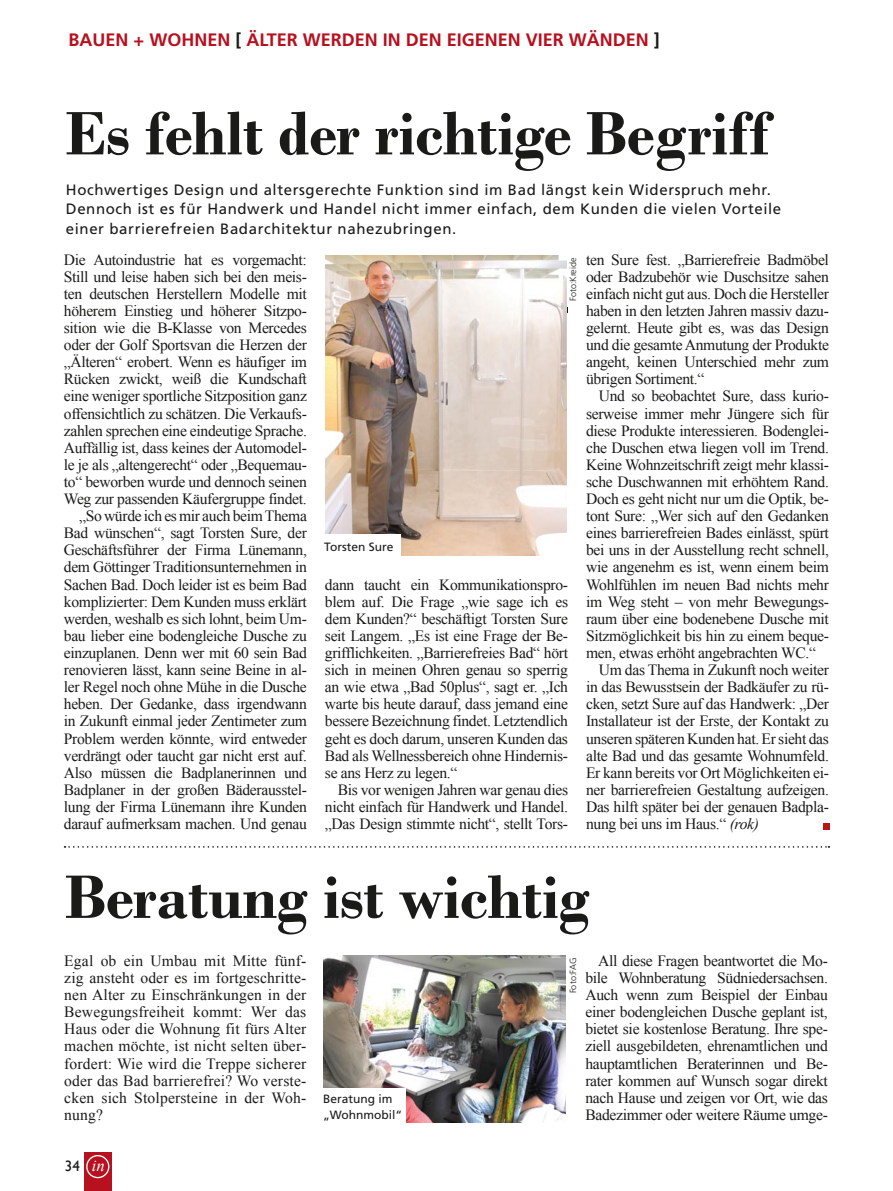
<style>
.page{position:relative;width:893px;height:1191px;background:#fff}
.page>*{position:absolute;margin:0;border:0;box-sizing:border-box;transform-origin:0 0}
.t1{font:700 64.5px "Bodoni";letter-spacing:-.01em;color:#1a1a18}
.t2{font:700 18px "Frutiger";color:#b7101e}
.K___Teaser{font:italic 16.5px "Times New Roman";color:#fff}
.Bodytext_Times{font:15.6px/17.1px "Times New Roman";letter-spacing:-.02em;color:#1a1a18;text-align:justify}
.Teaser_Frutiger{font:15px/19.5px "Frutiger";letter-spacing:.04em;color:#1a1a18}
.t3{font:15px "Gill Sans";color:#1a1a18}
.BU{font:12px/16.5px "Frutiger";color:#1a1a18}
.Fotocredits_Arial_Narrow{font:300 9px "Frutiger";color:#1a1a18}
.s1{color:#1a1a18}
.s2{font-style:italic}
</style>
<div class="page">
<img style="left:325px;top:256px;width:241px;height:299px">
<div style="left:85px;top:1151px;width:27px;height:40px;background:#b7101e"></div>
<div style="left:86px;top:1155px;width:23px;height:23px;border:1px solid #fff;border-radius:50%"></div>
<div style="left:823px;top:823px;width:7px;height:7px;background:#b71715"></div>
<svg style="left:65px;top:846px;width:764px;height:1px"></svg>
<img style="left:323px;top:956px;width:243px;height:167px">
<div style="left:318px;top:534px;width:82px;height:25px;background:#fff"></div>
<div style="left:315px;top:1089px;width:91px;height:48px;background:#fff"></div>
<p class="t2" style="left:69px;top:29px;width:593px">BAUEN + WOHNEN <span class="s1">[</span> ÄLTER WERDEN IN DEN EIGENEN VIER WÄNDEN <span class="s1">]</span></p>
<p class="t1" style="left:65px;top:95px;width:706px">Es fehlt der richtige Begriff</p>
<p class="Teaser_Frutiger" style="left:66px;top:179px;width:717px">Hochwertiges Design und altersgerechte Funktion sind im Bad längst kein Widerspruch mehr.<br>Dennoch ist es für Handwerk und Handel nicht immer einfach, dem Kunden die vielen Vorteile einer barrierefreien Badarchitektur nahezubringen.</p>
<p class="Bodytext_Times" style="left:64px;top:250px;width:245px">Die Autoindustrie hat es vorgemacht:<br>Still und leise haben sich bei den meis&shy;ten deutschen Herstellern Modelle mit höherem Einstieg und höherer Sitzpo&shy;sition wie die B-Klasse von Mercedes oder der Golf Sportsvan die Herzen der „Älteren“ erobert. Wenn es häufiger im Rücken zwickt, weiß die Kundschaft eine weniger sportliche Sitzposition ganz offensichtlich zu schätzen. Die Verkaufs&shy;zahlen sprechen eine eindeutige Sprache.<br>Auffällig ist, dass keines der Automodel&shy;le je als „altengerecht“ oder „Bequemau&shy;to“ beworben wurde und dennoch seinen Weg zur passenden Käufergruppe findet.</p>
<p class="Bodytext_Times" style="left:64px;top:507px;width:245px;text-indent:15px">„So würde ich es mir auch beim Thema Bad wünschen“, sagt Torsten Sure, der Geschäftsführer der Firma Lünemann, dem Göttinger Traditionsunternehmen in Sachen Bad. Doch leider ist es beim Bad komplizierter: Dem Kunden muss erklärt werden, weshalb es sich lohnt, beim Um&shy;bau lieber eine bodengleiche Dusche zu einzuplanen. Denn wer mit 60 sein Bad renovieren lässt, kann seine Beine in al&shy;ler Regel noch ohne Mühe in die Dusche heben. Der Gedanke, dass irgendwann in Zukunft einmal jeder Zentimeter zum Problem werden könnte, wird entweder verdrängt oder taucht gar nicht erst auf.<br>Also müssen die Badplanerinnen und Badplaner in der großen Bäderausstel&shy;lung der Firma Lünemann ihre Kunden darauf aufmerksam machen. Und genau</p>
<p class="BU" style="left:324px;top:538px;width:71px">Torsten Sure</p>
<p class="Fotocredits_Arial_Narrow" style="left:568px;top:301px;width:45px;rotate:-90deg">Foto:Kreide</p>
<p class="Bodytext_Times" style="left:325px;top:575px;width:245px">dann taucht ein Kommunikationspro&shy;blem auf. Die Frage „wie sage ich es dem Kunden?“ beschäftigt Torsten Sure seit Langem. „Es ist eine Frage der Be&shy;grifflichkeiten. „Barrierefreies Bad“ hört sich in meinen Ohren genau so sperrig an wie etwa „Bad 50plus“, sagt er. „Ich warte bis heute darauf, dass jemand eine bessere Bezeichnung findet. Letztendlich geht es doch darum, unseren Kunden das Bad als Wellnessbereich ohne Hindernis&shy;se ans Herz zu legen.“</p>
<p class="Bodytext_Times" style="left:325px;top:781px;width:245px;text-indent:13px">Bis vor wenigen Jahren war genau dies nicht einfach für Handwerk und Handel. „Das Design stimmte nicht“, stellt Tors-</p>
<p class="Bodytext_Times" style="left:586px;top:250px;width:244px">ten Sure fest. „Barrierefreie Badmöbel oder Badzubehör wie Duschsitze sahen einfach nicht gut aus. Doch die Hersteller haben in den letzten Jahren massiv dazu&shy;gelernt. Heute gibt es, was das Design und die gesamte Anmutung der Produkte angeht, keinen Unterschied mehr zum übrigen Sortiment.“</p>
<p class="Bodytext_Times" style="left:586px;top:387px;width:244px;text-indent:13px">Und so beobachtet Sure, dass kurio&shy;serweise immer mehr Jüngere sich für diese Produkte interessieren. Bodenglei&shy;che Duschen etwa liegen voll im Trend.<br>Keine Wohnzeitschrift zeigt mehr klassi&shy;sche Duschwannen mit erhöhtem Rand.<br>Doch es geht nicht nur um die Optik, be&shy;tont Sure: „Wer sich auf den Gedanken eines barrierefreien Bades einlässt, spürt bei uns in der Ausstellung recht schnell, wie angenehm es ist, wenn einem beim Wohlfühlen im neuen Bad nichts mehr im Weg steht – von mehr Bewegungs&shy;raum über eine bodenebene Dusche mit Sitzmöglichkeit bis hin zu einem beque&shy;men, etwas erhöht angebrachten WC.“</p>
<p class="Bodytext_Times" style="left:586px;top:661px;width:244px;text-indent:13px">Um das Thema in Zukunft noch weiter in das Bewusstsein der Badkäufer zu rü&shy;cken, setzt Sure auf das Handwerk: „Der Installateur ist der Erste, der Kontakt zu unseren späteren Kunden hat. Er sieht das alte Bad und das gesamte Wohnumfeld.<br>Er kann bereits vor Ort Möglichkeiten ei&shy;ner barrierefreien Gestaltung aufzeigen.<br>Das hilft später bei der genauen Badpla&shy;nung bei uns im Haus.“ <span class="s2">(rok)</span></p>
<p class="t1" style="left:65px;top:858px;width:527px">Beratung ist wichtig</p>
<p class="Bodytext_Times" style="left:64px;top:952px;width:244px">Egal ob ein Umbau mit Mitte fünf&shy;zig ansteht oder es im fortgeschritte&shy;nen Alter zu Einschränkungen in der Bewegungsfreiheit kommt: Wer das Haus oder die Wohnung fit fürs Alter machen möchte, ist nicht selten über&shy;fordert: Wie wird die Treppe sicherer oder das Bad barrierefrei? Wo verste&shy;cken sich Stolpersteine in der Woh&shy;nung?</p>
<p class="Bodytext_Times" style="left:585px;top:952px;width:244px;text-indent:13px">All diese Fragen beantwortet die Mo&shy;bile Wohnberatung Südniedersachsen.<br>Auch wenn zum Beispiel der Einbau einer bodengleichen Dusche geplant ist, bietet sie kostenlose Beratung. Ihre spe&shy;ziell ausgebildeten, ehrenamtlichen und hauptamtlichen Beraterinnen und Be&shy;rater kommen auf Wunsch sogar direkt nach Hause und zeigen vor Ort, wie das Badezimmer oder weitere Räume umge-</p>
<p class="Fotocredits_Arial_Narrow" style="left:568px;top:993px;width:37px;rotate:-90deg">Foto:FAG</p>
<p class="BU" style="left:323px;top:1090px;width:80px">Beratung im „Wohnmobil“</p>
<p class="t3" style="left:65px;top:1157px;width:16px">34</p>
<p class="K___Teaser" style="left:92px;top:1154px;width:14px">in</p>
</div>
